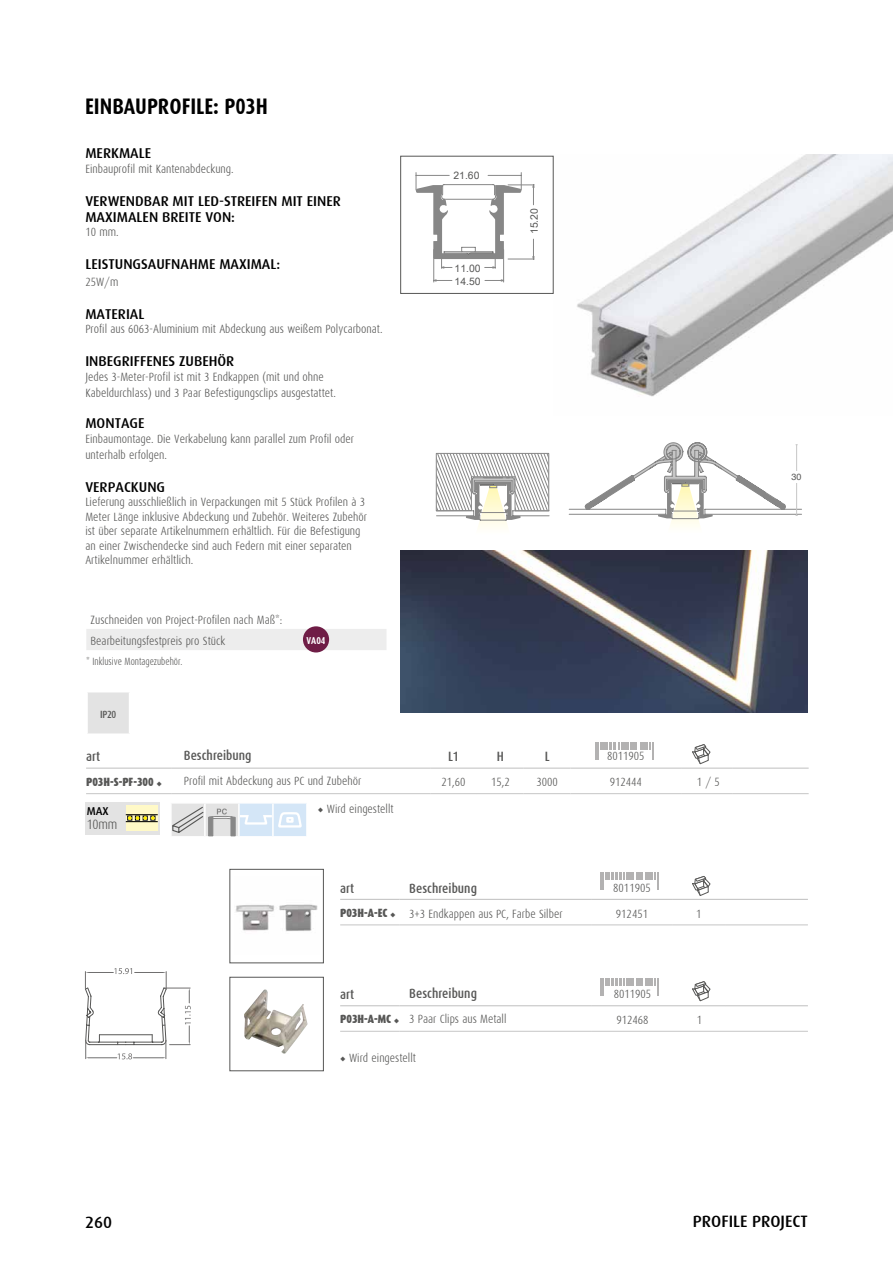
<style>
.page{position:relative;width:893px;height:1263px;background:#fff}
.page>*{position:absolute;margin:0;border:0;box-sizing:border-box;transform-origin:0 0}
.t1{font:700 22.5px "Dax Condensed";color:#000}
.t2{font:500 16.5px "Dax";color:#000}
.t3{font:500 14.25px/16.5px "Dax";color:#000}
.t4{font:300 13.65px "Dax Condensed";color:#575756}
.t5{font:500 13.5px "Dax Condensed";color:#575756}
.t6{font:300 12px/14.4px "Dax Condensed";color:#575756}
.t7{font:900 12px "Dax Condensed";color:#575756}
.t8{font:500 11.4px "Dax";color:#000}
.t9{font:300 10.5px "Dax Condensed";color:#575756;scale:.9 1}
.t10{font:500 10.5px "Dax Condensed";color:#575756}
.t11{font:10.35px "Arial Unicode MS";color:#575756}
.t12{font:700 10.05px "Dax Condensed";color:#fff}
.t13{font:9px "Helvetica";color:#575756}
.s1{font-family:"Minion Pro";font-weight:400}
</style>
<div class="page">
<img style="left:553px;top:155px;width:340px;height:242px">
<hr style="left:86px;top:793px;width:85px;height:1px;background:#c6c6c6">
<hr style="left:171px;top:793px;width:259px;height:1px;background:#c6c6c6">
<hr style="left:430px;top:793px;width:47px;height:1px;background:#c6c6c6">
<hr style="left:477px;top:793px;width:47px;height:1px;background:#c6c6c6">
<hr style="left:524px;top:793px;width:46px;height:1px;background:#c6c6c6">
<hr style="left:570px;top:793px;width:111px;height:1px;background:#c6c6c6">
<hr style="left:681px;top:793px;width:51px;height:1px;background:#c6c6c6">
<hr style="left:732px;top:793px;width:77px;height:1px;background:#c6c6c6">
<hr style="left:86px;top:767px;width:85px;height:2px;background:#c6c6c6">
<hr style="left:171px;top:767px;width:259px;height:2px;background:#c6c6c6">
<hr style="left:430px;top:767px;width:47px;height:2px;background:#c6c6c6">
<hr style="left:477px;top:767px;width:47px;height:2px;background:#c6c6c6">
<hr style="left:524px;top:767px;width:46px;height:2px;background:#c6c6c6">
<hr style="left:570px;top:767px;width:111px;height:2px;background:#c6c6c6">
<hr style="left:681px;top:767px;width:51px;height:2px;background:#c6c6c6">
<hr style="left:732px;top:767px;width:77px;height:2px;background:#c6c6c6">
<svg style="left:595px;top:742px;width:58px;height:18px"></svg>
<hr style="left:340px;top:925px;width:60px;height:1px;background:#c6c6c6">
<hr style="left:400px;top:925px;width:191px;height:1px;background:#c6c6c6">
<hr style="left:591px;top:925px;width:82px;height:1px;background:#c6c6c6">
<hr style="left:673px;top:925px;width:52px;height:1px;background:#c6c6c6">
<hr style="left:725px;top:925px;width:83px;height:1px;background:#c6c6c6">
<hr style="left:340px;top:899px;width:60px;height:1px;background:#c6c6c6">
<hr style="left:400px;top:899px;width:191px;height:1px;background:#c6c6c6">
<hr style="left:591px;top:899px;width:82px;height:1px;background:#c6c6c6">
<hr style="left:673px;top:899px;width:52px;height:1px;background:#c6c6c6">
<hr style="left:725px;top:899px;width:83px;height:1px;background:#c6c6c6">
<svg style="left:601px;top:872px;width:58px;height:17px"></svg>
<hr style="left:340px;top:1031px;width:60px;height:1px;background:#c6c6c6">
<hr style="left:400px;top:1031px;width:191px;height:1px;background:#c6c6c6">
<hr style="left:591px;top:1031px;width:83px;height:1px;background:#c6c6c6">
<hr style="left:674px;top:1031px;width:51px;height:1px;background:#c6c6c6">
<hr style="left:725px;top:1031px;width:83px;height:1px;background:#c6c6c6">
<hr style="left:340px;top:1005px;width:60px;height:1px;background:#c6c6c6">
<hr style="left:400px;top:1005px;width:191px;height:1px;background:#c6c6c6">
<hr style="left:591px;top:1005px;width:83px;height:1px;background:#c6c6c6">
<hr style="left:674px;top:1005px;width:51px;height:1px;background:#c6c6c6">
<hr style="left:725px;top:1005px;width:83px;height:1px;background:#c6c6c6">
<svg style="left:601px;top:978px;width:58px;height:18px"></svg>
<img style="left:235px;top:904px;width:83px;height:28px">
<div style="left:230px;top:869px;width:94px;height:94px;border:1px solid #575756"></div>
<div style="left:400px;top:156px;width:153px;height:138px;border:1px solid #575756"></div>
<hr style="left:433px;top:250px;width:1px;height:32px;background:#878787">
<hr style="left:503px;top:250px;width:1px;height:32px;background:#878787">
<svg style="left:433px;top:279px;width:71px;height:3px"></svg>
<svg style="left:415px;top:172px;width:120px;height:97px"></svg>
<img style="left:400px;top:551px;width:407px;height:161px">
<svg style="left:435px;top:453px;width:115px;height:75px"></svg>
<img style="left:244px;top:989px;width:64px;height:65px">
<div style="left:230px;top:977px;width:94px;height:94px;border:1px solid #575756"></div>
<svg style="left:84px;top:968px;width:107px;height:91px"></svg>
<svg style="left:568px;top:442px;width:234px;height:85px"></svg>
<div style="left:784px;top:471px;width:24px;height:11px;background:#fff"></div>
<div style="left:85px;top:802px;width:75px;height:32px;background:#e3e3e3"></div>
<svg style="left:126px;top:805px;width:32px;height:26px"></svg>
<svg style="left:128px;top:816px;width:27px;height:4px"></svg>
<hr style="left:126px;top:814px;width:32px;height:1px;background:#000">
<hr style="left:126px;top:821px;width:32px;height:1px;background:#000">
<div style="left:87px;top:692px;width:43px;height:42px;background:#e3e3e3"></div>
<hr style="left:86px;top:692px;width:2px;height:41px;background:#fff">
<hr style="left:129px;top:692px;width:1px;height:41px;background:#fff">
<hr style="left:86px;top:733px;width:44px;height:2px;background:#fff">
<svg style="left:171px;top:803px;width:136px;height:34px"></svg>
<svg style="left:86px;top:627px;width:300px;height:26px"></svg>
<div style="left:303px;top:626px;width:26px;height:26px;background:#6f1d46;border-radius:50%"></div>
<svg style="left:692px;top:744px;width:18px;height:20px"></svg>
<svg style="left:692px;top:876px;width:18px;height:20px"></svg>
<svg style="left:692px;top:981px;width:18px;height:20px"></svg>
<h1 class="t1" style="left:85px;top:94px;width:184px">EINBAUPROFILE: P03H</h1>
<p class="t3" style="left:85px;top:145px;width:67px">MERKMALE</p>
<p class="t6" style="left:85px;top:161px;width:150px">Einbauprofil mit Kantenabdeckung.</p>
<p class="t3" style="left:85px;top:192px;width:257px">VERWENDBAR MIT LED-STREIFEN MIT EINER<br>MAXIMALEN BREITE VON:</p>
<p class="t6" style="left:85px;top:225px;width:35px">10 mm.</p>
<p class="t3" style="left:85px;top:256px;width:196px">LEISTUNGSAUFNAHME MAXIMAL:</p>
<p class="t6" style="left:85px;top:275px;width:34px">25W/m</p>
<p class="t3" style="left:85px;top:306px;width:61px">MATERIAL</p>
<p class="t6" style="left:85px;top:322px;width:299px">Profil aus 6063-Aluminium mit Abdeckung aus weißem Polycarbonat.</p>
<p class="t3" style="left:85px;top:353px;width:150px">INBEGRIFFENES ZUBEHÖR</p>
<p class="t6" style="left:85px;top:368px;width:252px;line-height:16.5px">Jedes 3-Meter-Profil ist mit 3 Endkappen (mit und ohne<br>Kabeldurchlass) und 3 Paar Befestigungsclips ausgestattet.</p>
<p class="t3" style="left:85px;top:415px;width:61px">MONTAGE</p>
<p class="t6" style="left:85px;top:430px;width:270px;line-height:16.5px">Einbaumontage. Die Verkabelung kann parallel zum Profil oder unterhalb erfolgen.</p>
<p class="t3" style="left:85px;top:479px;width:81px">VERPACKUNG</p>
<p class="t6" style="left:85px;top:495px;width:283px">Lieferung ausschließlich in Verpackungen mit 5 Stück Profilen à 3<br>Meter Länge inklusive Abdeckung und Zubehör. Weiteres Zubehör ist über separate Artikelnummern erhältlich. Für die Befestigung an einer Zwischendecke sind auch Federn mit einer separaten Artikelnummer erhältlich.</p>
<p class="t6" style="left:91px;top:609px;width:193px;line-height:21.3px">Zuschneiden von Project-Profilen nach Maß*:<br>Bearbeitungsfestpreis pro Stück</p>
<p class="t9" style="left:86px;top:656px;width:109px">* Inklusive Montagezubehör.</p>
<p class="t10" style="left:100px;top:708px;width:18px">IP20</p>
<p class="t12" style="left:307px;top:635px;width:20px">VA04</p>
<p class="t11" style="left:453px;top:168px;width:27px">21.60</p>
<p class="t11" style="left:455px;top:261px;width:27px">11.00</p>
<p class="t11" style="left:455px;top:274px;width:27px">14.50</p>
<p class="t11" style="left:527px;top:234px;width:27px;rotate:-90deg">15.20</p>
<p class="t5" style="left:184px;top:748px;width:69px">Beschreibung</p>
<p class="t6" style="left:184px;top:774px;width:179px">Profil mit Abdeckung aus PC und Zubehör</p>
<p class="t5" style="left:86px;top:749px;width:15px">art</p>
<p class="t5" style="left:448px;top:749px;width:12px">L1</p>
<p class="t5" style="left:497px;top:749px;width:9px">H</p>
<p class="t5" style="left:545px;top:749px;width:6px">L</p>
<p class="t6" style="left:607px;top:749px;width:39px">8011905</p>
<p class="t7" style="left:86px;top:775px;width:77px">P03H-S-PF-300 <span class="s1">◆</span></p>
<p class="t6" style="left:442px;top:775px;width:26px">21,60</p>
<p class="t6" style="left:491px;top:775px;width:20px">15,2</p>
<p class="t6" style="left:536px;top:775px;width:23px">3000</p>
<p class="t6" style="left:610px;top:775px;width:34px">912444</p>
<p class="t6" style="left:697px;top:775px;width:25px">1 / 5</p>
<p class="t8" style="left:87px;top:804px;width:23px">MAX</p>
<p class="t4" style="left:87px;top:816px;width:32px">10mm</p>
<p class="t6" style="left:318px;top:802px;width:77px"><span class="s1">◆</span> Wird eingestellt</p>
<p class="t5" style="left:409px;top:881px;width:69px">Beschreibung</p>
<p class="t6" style="left:409px;top:907px;width:155px">3+3 Endkappen aus PC, Farbe Silber</p>
<p class="t5" style="left:340px;top:880px;width:15px">art</p>
<p class="t6" style="left:613px;top:880px;width:39px">8011905</p>
<p class="t7" style="left:340px;top:906px;width:57px">P03H-A-EC <span class="s1">◆</span></p>
<p class="t6" style="left:616px;top:906px;width:34px">912451</p>
<p class="t6" style="left:696px;top:906px;width:7px">1</p>
<p class="t5" style="left:409px;top:985px;width:69px">Beschreibung</p>
<p class="t6" style="left:409px;top:1011px;width:99px">3 Paar Clips aus Metall</p>
<p class="t5" style="left:340px;top:987px;width:15px">art</p>
<p class="t6" style="left:614px;top:987px;width:39px">8011905</p>
<p class="t7" style="left:340px;top:1012px;width:61px">P03H-A-MC <span class="s1">◆</span></p>
<p class="t6" style="left:616px;top:1013px;width:34px">912468</p>
<p class="t6" style="left:697px;top:1013px;width:7px">1</p>
<p class="t6" style="left:340px;top:1051px;width:77px"><span class="s1">◆</span> Wird eingestellt</p>
<p class="t13" style="left:791px;top:470px;width:12px">30</p>
<h2 class="t2" style="left:85px;top:1213px;width:29px">260</h2>
<h2 class="t2" style="left:693px;top:1212px;width:117px">PROFILE PROJECT</h2>
</div>
